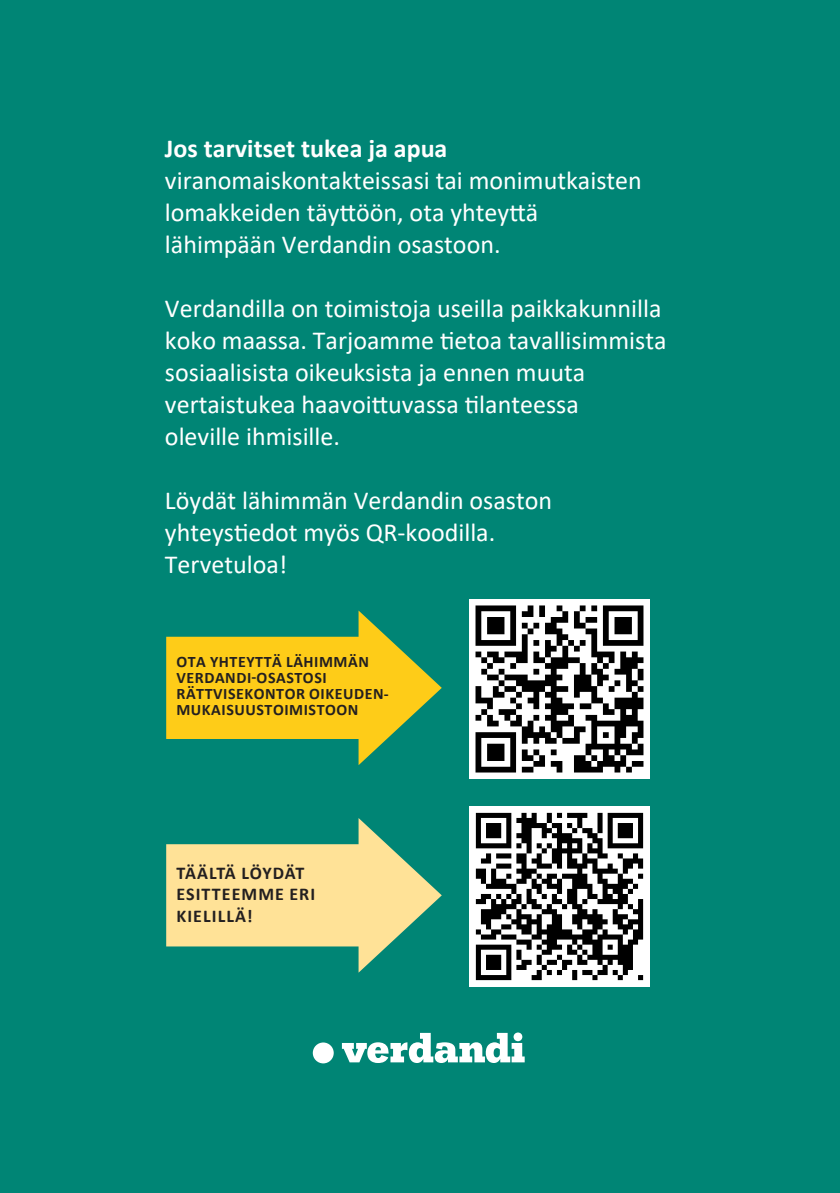
<style>
.page{position:relative;width:840px;height:1193px;background:#fff}
.page>*{position:absolute;margin:0;border:0;box-sizing:border-box;transform-origin:0 0}
.t1{font:26px/32px "Calibri";color:#fff}
.t2{font:700 18px/21.6px "Calibri";letter-spacing:.06em;color:#231f20}
.t3{font:700 16px/16px "Calibri";letter-spacing:.035em;color:#231f20}
.s1{font-weight:700}
</style>
<div class="page">
<div style="left:0;top:0;width:839px;height:1193px;background:#008575"></div>
<svg style="left:342px;top:1032px;width:182px;height:31px"></svg>
<div style="left:312px;top:1042px;width:21px;height:21px;background:#fff;border-radius:50%"></div>
<img style="left:469px;top:599px;width:179px;height:179px">
<img style="left:469px;top:807px;width:179px;height:179px">
<div style="left:166px;top:637px;width:216px;height:102px;background:#fecc18"></div>
<svg style="left:358px;top:610px;width:83px;height:155px"></svg>
<div style="left:166px;top:844px;width:216px;height:102px;background:#ffe297"></div>
<svg style="left:358px;top:818px;width:83px;height:154px"></svg>
<svg style="left:837px;top:1188px;width:3px;height:5px"></svg>
<p class="t1" style="left:165px;top:132px;width:478px"><span class="s1">Jos tarvitset tukea ja apua </span>viranomaiskontakteissasi tai monimutkaisten lomakkeiden täyttöön, ota yhteyttä lähimpään Verdandin osastoon.</p>
<p class="t1" style="left:165px;top:292px;width:503px">Verdandilla on toimistoja useilla paikkakunnilla koko maassa. Tarjoamme tietoa tavallisimmista sosiaalisista oikeuksista ja ennen muuta vertaistukea haavoittuvassa tilanteessa<br>oleville ihmisille.</p>
<p class="t1" style="left:165px;top:484px;width:388px">Löydät lähimmän Verdandin osaston yhteystiedot myös QR-koodilla.<br>Tervetuloa!</p>
<p class="t3" style="left:176px;top:653px;width:194px">OTA YHTEYTTÄ LÄHIMMÄN<br>VERDANDI-OSASTOSI</p>
<p class="t3" style="left:176px;top:685px;width:214px">RÄTTVISEKONTOR OIKEUDEN-<br>MUKAISUUSTOIMISTOON</p>
<p class="t2" style="left:176px;top:862px;width:140px">TÄÄLTÄ LÖYDÄT<br>ESITTEEMME ERI<br>KIELILLÄ!</p>
</div>
